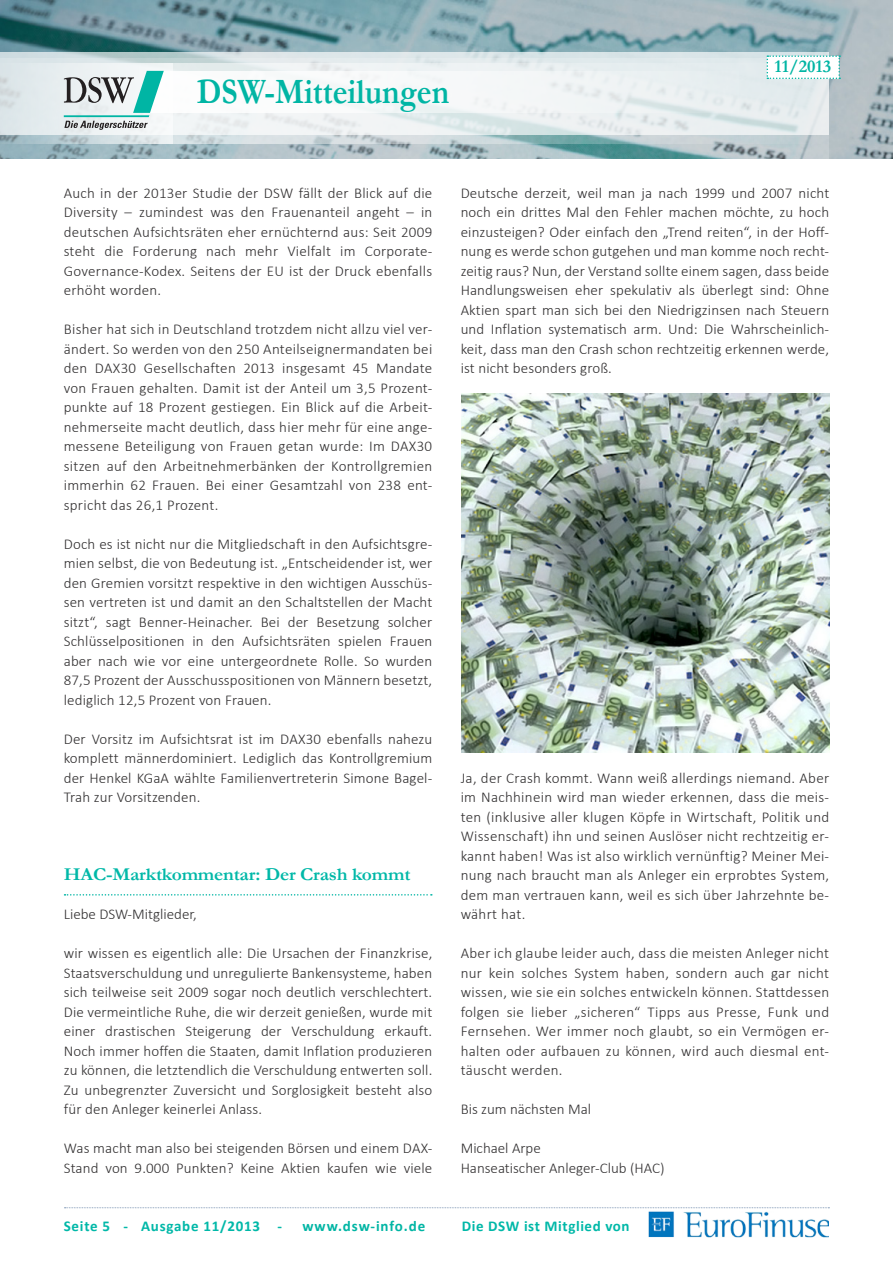
<style>
.page{position:relative;width:893px;height:1263px;background:#fff}
.page>*{position:absolute;margin:0;border:0;box-sizing:border-box;transform-origin:0 0}
.t1{font:700 36px "Garamond";color:#00b5a4;scale:.88 1}
.Überschrift_Artikel{font:700 18.15px "Garamond";letter-spacing:-.01em;color:#00b8a8;scale:1.08 1}
.t2{font:700 18px "Garamond";color:#00b5a4}
.Fließtext_DSW_Newsle{font:300 15px/19.5px "Calibri";letter-spacing:.01em;color:#312f30;text-align:justify}
.t3{font:700 15px "Calibri";letter-spacing:.04em;color:#00b8a8}
.t4{font:700 15px "Calibri";letter-spacing:.06em;color:#00b5a4}
</style>
<div class="page">
<img style="left:0;top:0;width:893px;height:158px">
<svg style="left:0;top:135px;width:829px;height:24px;background:#a5bcc1"></svg>
<svg style="left:0;top:52px;width:829px;height:83px;fill:#e4ebee"></svg>
<svg style="left:767px;top:55px;width:73px;height:24px"></svg>
<div style="left:149px;top:71px;width:589px;height:42px;background:linear-gradient(to right,#fff,#e7eeef)"></div>
<svg style="left:0;top:63px;width:172px;height:81px;fill:#e2eaed"></svg>
<svg style="left:65px;top:1207px;width:764px;height:1px"></svg>
<svg style="left:64px;top:71px;width:100px;height:59px"></svg>
<img style="left:641px;top:1208px;width:188px;height:30px">
<img style="left:461px;top:393px;width:368px;height:360px">
<svg style="left:65px;top:894px;width:367px;height:1px"></svg>
<h1 class="t1" style="left:197px;top:70px;width:288px">DSW-Mitteilungen</h1>
<p class="t2" style="left:774px;top:56px;width:58px">11/2013</p>
<p class="Fließtext_DSW_Newsle" style="left:64px;top:183px;width:370px">Auch in der 2013er Studie der DSW fällt der Blick auf die Diversity – zumindest was den Frauenanteil angeht – in deutschen Aufsichtsräten eher ernüchternd aus: Seit 2009 steht die Forderung nach mehr Vielfalt im Corporate-Governance-Kodex. Seitens der EU ist der Druck ebenfalls erhöht worden.</p>
<p class="Fließtext_DSW_Newsle" style="left:64px;top:319px;width:370px">Bisher hat sich in Deutschland trotzdem nicht allzu viel ver&shy;ändert. So werden von den 250 Anteilseignermandaten bei den DAX30 Gesellschaften 2013 insgesamt 45 Mandate von Frauen gehalten. Damit ist der Anteil um 3,5 Prozent&shy;punkte auf 18 Prozent gestiegen. Ein Blick auf die Arbeit&shy;nehmerseite macht deutlich, dass hier mehr für eine ange&shy;messene Beteiligung von Frauen getan wurde: Im DAX30 sitzen auf den Arbeitnehmerbänken der Kontrollgremien immerhin 62 Frauen. Bei einer Gesamtzahl von 238 ent&shy;spricht das 26,1 Prozent.</p>
<p class="Fließtext_DSW_Newsle" style="left:64px;top:534px;width:370px">Doch es ist nicht nur die Mitgliedschaft in den Aufsichtsgre&shy;mien selbst, die von Bedeutung ist. „Entscheidender ist, wer den Gremien vorsitzt respektive in den wichtigen Ausschüs&shy;sen vertreten ist und damit an den Schaltstellen der Macht sitzt“, sagt Benner-Heinacher. Bei der Besetzung solcher Schlüsselpositionen in den Aufsichtsräten spielen Frauen aber nach wie vor eine untergeordnete Rolle. So wurden 87,5 Prozent der Ausschusspositionen von Männern besetzt, lediglich 12,5 Prozent von Frauen.</p>
<p class="Fließtext_DSW_Newsle" style="left:64px;top:729px;width:370px">Der Vorsitz im Aufsichtsrat ist im DAX30 ebenfalls nahezu komplett männerdominiert. Lediglich das Kontrollgremium der Henkel KGaA wählte Familienvertreterin Simone Bagel-Trah zur Vorsitzenden.</p>
<p class="Überschrift_Artikel" style="left:64px;top:864px;width:322px">HAC-Marktkommentar: Der Crash kommt</p>
<p class="Fließtext_DSW_Newsle" style="left:64px;top:904px;width:135px">Liebe DSW-Mitglieder,</p>
<p class="Fließtext_DSW_Newsle" style="left:64px;top:943px;width:370px">wir wissen es eigentlich alle: Die Ursachen der Finanzkrise, Staatsverschuldung und unregulierte Bankensysteme, haben sich teilweise seit 2009 sogar noch deutlich verschlechtert.<br>Die vermeintliche Ruhe, die wir derzeit genießen, wurde mit einer drastischen Steigerung der Verschuldung erkauft.<br>Noch immer hoffen die Staaten, damit Inflation produzieren zu können, die letztendlich die Verschuldung entwerten soll.<br>Zu unbegrenzter Zuversicht und Sorglosigkeit besteht also für den Anleger keinerlei Anlass.</p>
<p class="Fließtext_DSW_Newsle" style="left:64px;top:1138px;width:370px">Was macht man also bei steigenden Börsen und einem DAX-<br>Stand von 9.000 Punkten? Keine Aktien kaufen wie viele</p>
<p class="Fließtext_DSW_Newsle" style="left:461px;top:183px;width:370px">Deutsche derzeit, weil man ja nach 1999 und 2007 nicht noch ein drittes Mal den Fehler machen möchte, zu hoch einzusteigen? Oder einfach den „Trend reiten“, in der Hoff&shy;nung es werde schon gutgehen und man komme noch recht&shy;zeitig raus? Nun, der Verstand sollte einem sagen, dass beide Handlungsweisen eher spekulativ als überlegt sind: Ohne Aktien spart man sich bei den Niedrigzinsen nach Steuern und Inflation systematisch arm. Und: Die Wahrscheinlich&shy;keit, dass man den Crash schon rechtzeitig erkennen werde, ist nicht besonders groß.</p>
<p class="Fließtext_DSW_Newsle" style="left:461px;top:768px;width:370px">Ja, der Crash kommt. Wann weiß allerdings niemand. Aber im Nachhinein wird man wieder erkennen, dass die meis&shy;ten (inklusive aller klugen Köpfe in Wirtschaft, Politik und Wissenschaft) ihn und seinen Auslöser nicht rechtzeitig er&shy;kannt haben! Was ist also wirklich vernünftig? Meiner Mei&shy;nung nach braucht man als Anleger ein erprobtes System, dem man vertrauen kann, weil es sich über Jahrzehnte be&shy;währt hat.</p>
<p class="Fließtext_DSW_Newsle" style="left:461px;top:943px;width:370px">Aber ich glaube leider auch, dass die meisten Anleger nicht nur kein solches System haben, sondern auch gar nicht wissen, wie sie ein solches entwickeln können. Stattdessen folgen sie lieber „sicheren“ Tipps aus Presse, Funk und Fernsehen. Wer immer noch glaubt, so ein Vermögen er&shy;halten oder aufbauen zu können, wird auch diesmal ent&shy;täuscht werden.</p>
<p class="Fließtext_DSW_Newsle" style="left:461px;top:1099px;width:132px">Bis zum nächsten Mal</p>
<p class="Fließtext_DSW_Newsle" style="left:461px;top:1138px;width:82px">Michael Arpe</p>
<p class="Fließtext_DSW_Newsle" style="left:461px;top:1158px;width:205px">Hanseatischer Anleger-Club (HAC)</p>
<p class="t3" style="left:64px;top:1217px;width:220px">Seite 5 - Ausgabe 11/2013 -</p>
<p class="t4" style="left:302px;top:1217px;width:124px">www.dsw-info.de</p>
<p class="t3" style="left:462px;top:1217px;width:169px">Die DSW ist Mitglied von</p>
</div>
